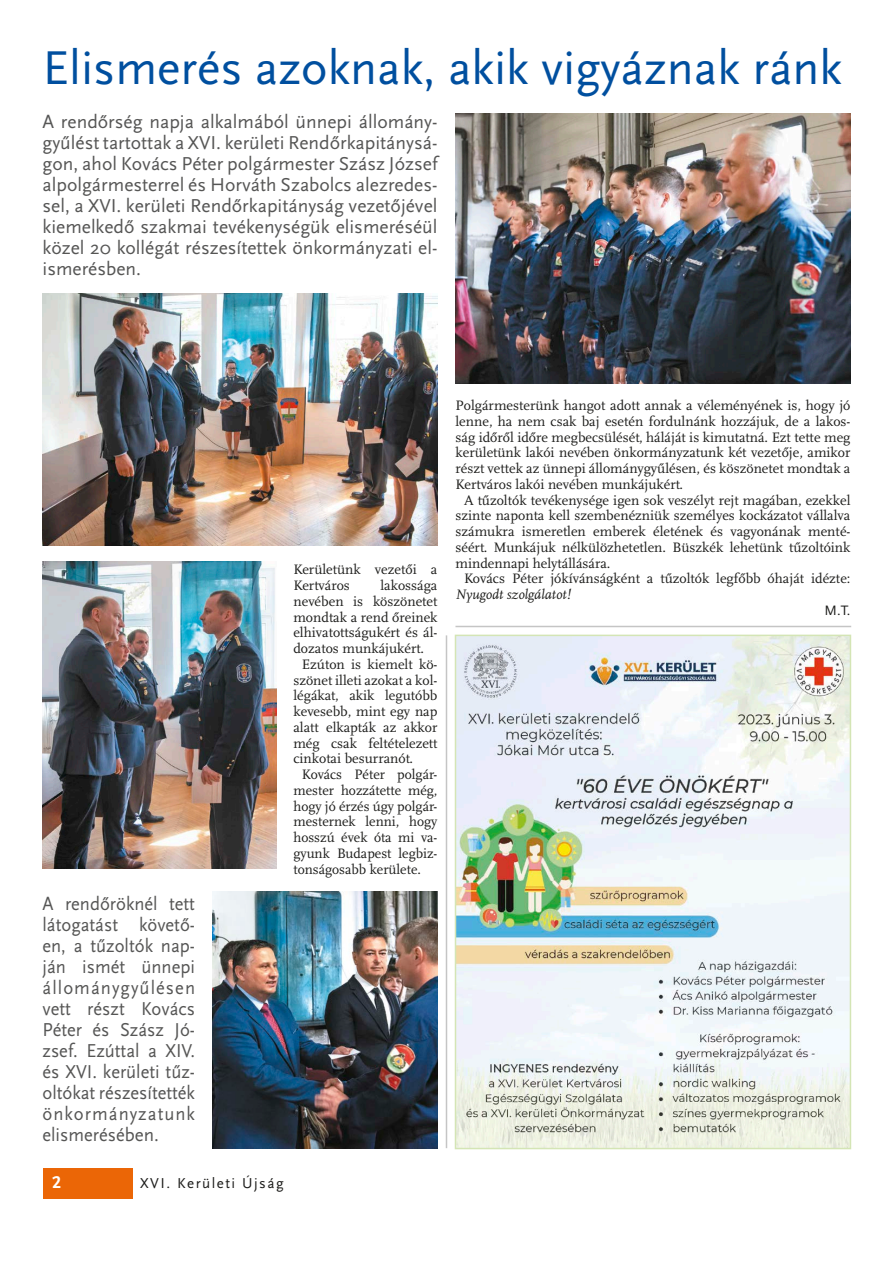
<style>
.page{position:relative;width:893px;height:1263px;background:#fff}
.page>*{position:absolute;margin:0;border:0;box-sizing:border-box;transform-origin:0 0}
.Cím_36{font:49.5px "Scala Sans Pro";color:#004f9f}
.Lead_13-15{font:19.5px/21px "Scala Sans Pro";color:#565655;text-align:justify}
.Lead_13-15-2{font:19.5px/21px "Scala Sans Pro";color:#565655;text-align:justify;scale:.95 1}
.t1{font:700 18px "Scala Sans Pro";color:#fff}
.t2{font:15px "Scala Sans Pro";letter-spacing:.1em;color:#1c1c1a}
.Szöveg_Beljebb2p{font:14.25px/15.8px "Scala Pro";color:#1c1c1a;text-align:justify}
.Szöveg{font:14.25px/15.8px "Scala Pro";color:#1c1c1a;text-align:justify}
.Szerző_jobbra{font:14.25px "Scala Sans Pro";color:#1c1c1a}
.s1{font-style:italic}
</style>
<div class="page">
<div style="left:44px;top:1168px;width:89px;height:31px;background:#eb6606"></div>
<img style="left:43px;top:293px;width:394px;height:253px">
<img style="left:43px;top:561px;width:233px;height:308px">
<img style="left:212px;top:892px;width:225px;height:256px">
<img style="left:455px;top:114px;width:395px;height:270px">
<hr style="left:455px;top:626px;width:396px;height:1px;background:#c5c5c5">
<img style="left:458px;top:638px;width:390px;height:508px">
<div style="left:455px;top:635px;width:396px;height:514px;border:2px solid #d4e5b5"></div>
<hr style="left:446px;top:635px;width:1px;height:513px;background:#c5c5c5">
<p class="Cím_36" style="left:43px;top:39px;width:801px">Elismerés azoknak, akik vigyáznak ránk</p>
<p class="Lead_13-15" style="left:43px;top:111px;width:396px">A rendőrség napja alkalmából ünnepi állomány&shy;gyűlést tartottak a XVI. kerületi Rendőrkapitánysá&shy;gon, ahol Kovács Péter polgármester Szász József alpolgármesterrel és Horváth Szabolcs alezredes&shy;sel, a XVI. kerületi Rendőrkapitányság vezetőjével kiemelkedő szakmai tevékenységük elismeréséül közel 20 kollégát részesítettek önkormányzati el&shy;ismerésben.</p>
<p class="Lead_13-15-2" style="left:43px;top:893px;width:162px">A rendőröknél tett látogatást követő&shy;en, a tűzoltók nap&shy;ján ismét ünnepi állománygyűlésen vett részt Kovács Péter és Szász Jó&shy;zsef. Ezúttal a XIV. és XVI. kerületi tűz&shy;oltókat részesítették önkormányzatunk elismerésében.</p>
<p class="Szöveg" style="left:293px;top:562px;width:146px">Kerületünk vezetői a<br>Kertváros</p>
<p class="Szöveg" style="left:293px;top:578px;width:146px;text-indent:87px">lakossága nevében is köszönetet mondtak a rend őreinek elhivatottságukért és ál&shy;dozatos munkájukért.</p>
<p class="Szöveg_Beljebb2p" style="left:293px;top:656px;width:146px;text-indent:9px">Ezúton is kiemelt kö&shy;szönet illeti azokat a kol&shy;légákat, akik legutóbb kevesebb, mint egy nap alatt elkapták az akkor még csak feltételezett cinkotai besurranót.</p>
<p class="Szöveg_Beljebb2p" style="left:293px;top:767px;width:146px;text-indent:9px">Kovács Péter polgár&shy;mester hozzátette még, hogy jó érzés úgy polgár&shy;mesternek lenni, hogy hosszú évek óta mi va&shy;gyunk Budapest legbiz&shy;tonságosabb kerülete.</p>
<p class="t1" style="left:52px;top:1172px;width:10px">2</p>
<p class="t2" style="left:140px;top:1174px;width:145px">XVI. Kerületi Újság</p>
<p class="Szöveg" style="left:455px;top:398px;width:396px">Polgármesterünk hangot adott annak a véleményének is, hogy jó lenne, ha nem csak baj esetén fordulnánk hozzájuk, de a lakos&shy;ság időről időre megbecsülését, háláját is kimutatná. Ezt tette meg kerületünk lakói nevében önkormányzatunk két vezetője, amikor részt vettek az ünnepi állománygyűlésen, és köszönetet mondtak a Kertváros lakói nevében munkájukért.</p>
<p class="Szöveg_Beljebb2p" style="left:455px;top:492px;width:396px;text-indent:9px">A tűzoltók tevékenysége igen sok veszélyt rejt magában, ezekkel szinte naponta kell szembenézniük személyes kockázatot vállalva számukra ismeretlen emberek életének és vagyonának menté&shy;séért. Munkájuk nélkülözhetetlen. Büszkék lehetünk tűzoltóink mindennapi helytállására.</p>
<p class="Szöveg_Beljebb2p" style="left:455px;top:571px;width:396px;text-indent:9px">Kovács Péter jókívánságként a tűzoltók legfőbb óhaját idézte:<br><span class="s1">Nyugodt szolgálatot!</span></p>
<p class="Szerző_jobbra" style="left:824px;top:602px;width:27px">M.T.</p>
</div>
